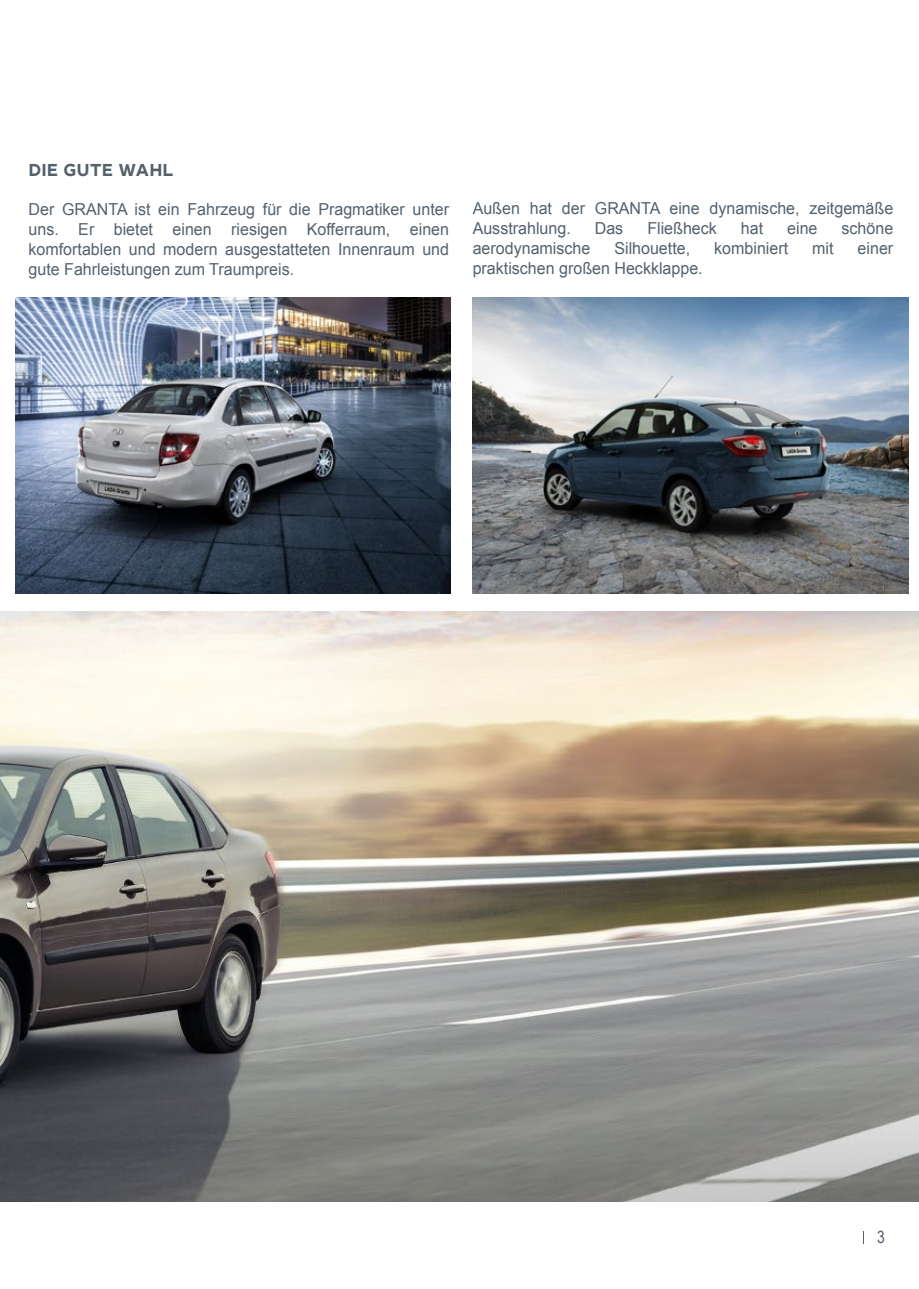
<style>
.page{position:relative;width:919px;height:1289px;background:#fff}
.page>*{position:absolute;margin:0;border:0;box-sizing:border-box;transform-origin:0 0}
.t1{font:700 18px "Leto Sans";color:#54616c}
.t2{font:16.95px "Arial Narrow";color:#54616c}
.t3{font:16.5px/19.8px "Arial";color:#54616c;text-align:justify}
</style>
<div class="page">
<svg style="left:863px;top:1231px;width:1px;height:12px"></svg>
<img style="left:15px;top:298px;width:435px;height:295px">
<img style="left:472px;top:298px;width:435px;height:295px">
<img style="left:0;top:611px;width:918px;height:590px">
<svg style="left:814px;top:585px;width:91px;height:7px"></svg>
<p class="t1" style="left:29px;top:158px;width:146px">DIE GUTE WAHL</p>
<p class="t3" style="left:29px;top:200px;width:422px">Der GRANTA ist ein Fahrzeug für die Pragmatiker unter uns. Er bietet einen riesigen Kofferraum, einen komfortablen und modern ausgestatteten Innenraum und gute Fahrleistungen zum Traumpreis.</p>
<p class="t3" style="left:472px;top:199px;width:422px">Außen hat der GRANTA eine dynamische, zeitgemäße<br>Ausstrahlung.</p>
<p class="t3" style="left:594px;top:219px;width:30px">Das</p>
<p class="t3" style="left:647px;top:219px;width:71px">Fließheck</p>
<p class="t3" style="left:740px;top:219px;width:24px">hat</p>
<p class="t3" style="left:787px;top:219px;width:32px">eine</p>
<p class="t3" style="left:841px;top:219px;width:53px">schöne</p>
<p class="t3" style="left:472px;top:238px;width:119px">aerodynamische</p>
<p class="t3" style="left:614px;top:238px;width:77px">Silhouette,</p>
<p class="t3" style="left:714px;top:238px;width:75px">kombiniert</p>
<p class="t3" style="left:812px;top:238px;width:23px">mit</p>
<p class="t3" style="left:857px;top:238px;width:37px">einer</p>
<p class="t3" style="left:472px;top:258px;width:231px">praktischen großen Heckklappe.</p>
<p class="t2" style="left:877px;top:1224px;width:9px">3</p>
</div>
